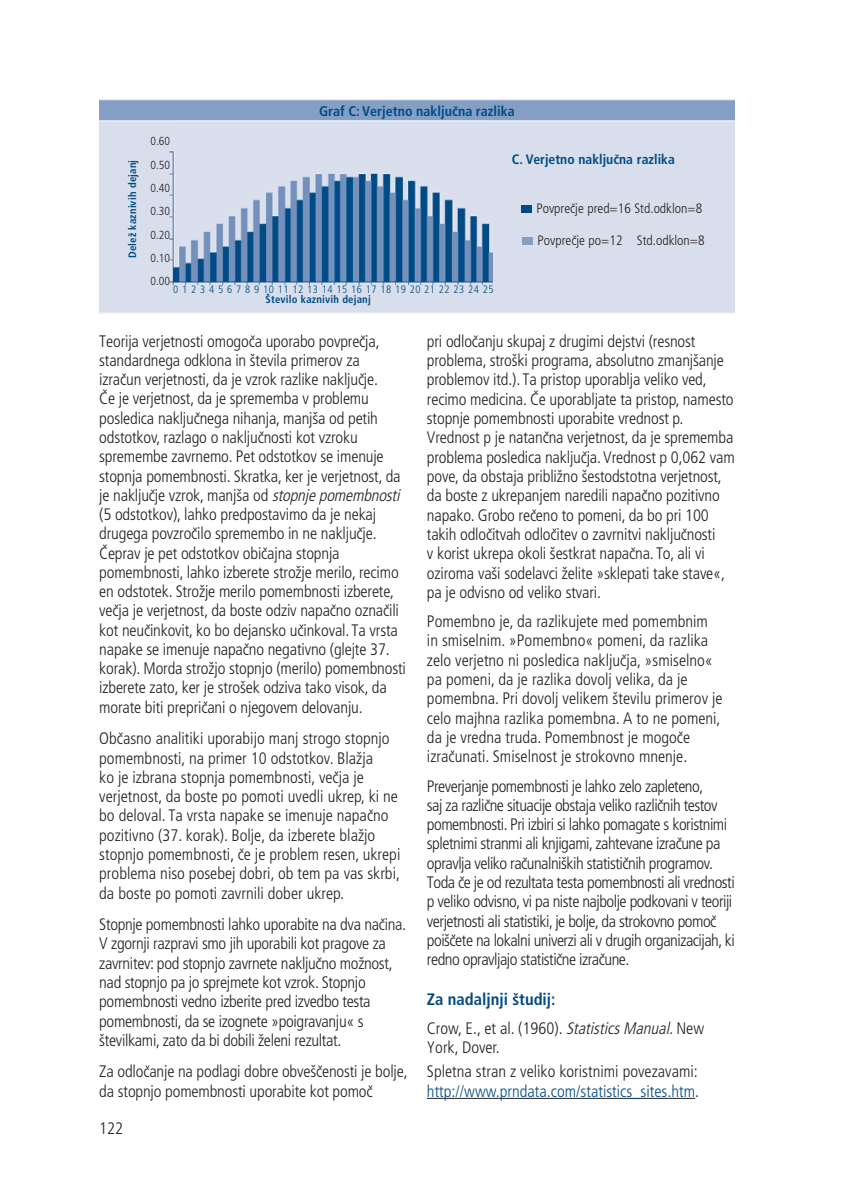
<style>
.page{position:relative;width:844px;height:1191px;background:#fff}
.page>*{position:absolute;margin:0;border:0;box-sizing:border-box;transform-origin:0 0}
.t1{font:300 condensed 16.62px/19.2px "Frutiger LT Std";letter-spacing:-.01em;color:#231f20}
.t2{font:300 condensed 16.62px/19.2px "Frutiger LT Std";letter-spacing:-.03em;color:#231f20}
.t3{font:300 condensed 16.62px "Frutiger LT Std";color:#004b85}
.t4{font:700 condensed 14px "Frutiger LT Std";color:#004b85}
.t5{font:300 condensed 13.65px "Frutiger LT Std";color:#231f20}
.t6{font:700 condensed 13.65px "Frutiger LT Std";color:#004b85}
.t7{font:300 condensed 11.72px/23.3px "Frutiger LT Std";color:#231f20;text-align:justify}
.t8{font:300 condensed 10.67px "Frutiger LT Std";letter-spacing:.05em;color:#004b85}
.t9{font:700 condensed 10.67px "Frutiger LT Std";letter-spacing:.015em;color:#004b85}
.s1{font-style:italic}
.s2{font-weight:700;color:#004b85}
.s3{color:#231f20}
</style>
<div class="page">
<hr style="left:427px;top:1098px;width:268px;height:1px;background:#231f20">
<div style="left:99px;top:100px;width:635px;height:21px;background:#859ec4"></div>
<div style="left:99px;top:121px;width:635px;height:192px;background:#d8deec"></div>
<hr style="left:99px;top:120px;width:635px;height:1px;background:#fff">
<img style="left:169px;top:151px;width:323px;height:134px">
<div style="left:521px;top:204px;width:10px;height:8px;background:#004b85"></div>
<div style="left:522px;top:237px;width:11px;height:8px;background:#859ec4"></div>
<p class="t9" style="left:127px;top:258px;width:100px;rotate:-90deg">Delež kaznivih dejanj</p>
<p class="t4" style="left:319px;top:104px;width:197px">Graf C: Verjetno naključna razlika</p>
<p class="t7" style="left:150px;top:130px;width:21px">0.60<br>0.50<br>0.40<br>0.30<br>0.20<br>0.10<br>0.00</p>
<p class="t8" style="left:173px;top:284px;width:322px">0 1 2 3 4 5 6 7 8 9 10 11 12 13 14 15 16 17 18 19 20 21 22 23 24 25</p>
<p class="t9" style="left:265px;top:294px;width:107px">Število kaznivih dejanj</p>
<p class="t6" style="left:512px;top:152px;width:164px">C. Verjetno naključna razlika</p>
<p class="t5" style="left:536px;top:201px;width:167px">Povprečje pred=16 Std.odklon=8</p>
<p class="t5" style="left:537px;top:234px;width:168px">Povprečje po=12 Std.odklon=8</p>
<p class="t1" style="left:99px;top:332px;width:308px">Teorija verjetnosti omogoča uporabo povprečja, standardnega odklona in števila primerov za izračun verjetnosti, da je vzrok razlike naključje.<br>Če je verjetnost, da je sprememba v problemu posledica naključnega nihanja, manjša od petih odstotkov, razlago o naključnosti kot vzroku spremembe zavrnemo. Pet odstotkov se imenuje stopnja pomembnosti. Skratka, ker je verjetnost, da je naključje vzrok, manjša od <span class="s1">stopnjepomembnosti </span>(5 odstotkov), lahko predpostavimo da je nekaj drugega povzročilo spremembo in ne naključje.<br>Čeprav je pet odstotkov običajna stopnja pomembnosti, lahko izberete strožje merilo, recimo en odstotek. Strožje merilo pomembnosti izberete, večja je verjetnost, da boste odziv napačno označili kot neučinkovit, ko bo dejansko učinkoval. Ta vrsta napake se imenuje napačno negativno (glejte 37. korak). Morda strožjo stopnjo (merilo) pomembnosti izberete zato, ker je strošek odziva tako visok, da morate biti prepričani o njegovem delovanju.</p>
<p class="t1" style="left:99px;top:730px;width:302px">Občasno analitiki uporabijo manj strogo stopnjo pomembnosti, na primer 10 odstotkov. Blažja<br>ko je izbrana stopnja pomembnosti, večja je verjetnost, da boste po pomoti uvedli ukrep, ki ne bo deloval. Ta vrsta napake se imenuje napačno pozitivno (37. korak). Bolje, da izberete blažjo stopnjo pomembnosti, če je problem resen, ukrepi problema niso posebej dobri, ob tem pa vas skrbi, da boste po pomoti zavrnili dober ukrep.</p>
<p class="t1" style="left:99px;top:915px;width:308px">Stopnje pomembnosti lahko uporabite na dva načina.<br>V zgornji razpravi smo jih uporabili kot pragove za zavrnitev: pod stopnjo zavrnete naključno možnost, nad stopnjo pa jo sprejmete kot vzrok. Stopnjo pomembnosti vedno izberite pred izvedbo testa pomembnosti, da se izognete »poigravanju« s številkami, zato da bi dobili želeni rezultat.</p>
<p class="t1" style="left:99px;top:1063px;width:310px">Za odločanje na podlagi dobre obveščenosti je bolje, da stopnjo pomembnosti uporabite kot pomoč</p>
<p class="t1" style="left:99px;top:1119px;width:25px">122</p>
<p class="t1" style="left:427px;top:332px;width:309px">pri odločanju skupaj z drugimi dejstvi (resnost problema, stroški programa, absolutno zmanjšanje problemov itd.). Ta pristop uporablja veliko ved, recimo medicina. Če uporabljate ta pristop, namesto stopnje pomembnosti uporabite vrednost p.<br>Vrednost p je natančna verjetnost, da je sprememba problema posledica naključja. Vrednost p 0,062 vam pove, da obstaja približno šestodstotna verjetnost, da boste z ukrepanjem naredili napačno pozitivno napako. Grobo rečeno to pomeni, da bo pri 100 takih odločitvah odločitev o zavrnitvi naključnosti<br>v korist ukrepa okoli šestkrat napačna. To, ali vi oziroma vaši sodelavci želite »sklepati take stave«, pa je odvisno od veliko stvari.</p>
<p class="t1" style="left:427px;top:612px;width:297px">Pomembno je, da razlikujete med pomembnim in smiselnim. »Pomembno« pomeni, da razlika zelo verjetno ni posledica naključja, »smiselno« pa pomeni, da je razlika dovolj velika, da je pomembna. Pri dovolj velikem številu primerov je celo majhna razlika pomembna. A to ne pomeni, da je vredna truda. Pomembnost je mogoče izračunati. Smiselnost je strokovno mnenje.</p>
<p class="t2" style="left:427px;top:777px;width:309px">Preverjanje pomembnosti je lahko zelo zapleteno,<br>saj za različne situacije obstaja veliko različnih testov pomembnosti. Pri izbiri si lahko pomagate s koristnimi spletnimi stranmi ali knjigami, zahtevane izračune pa opravlja veliko računalniških statističnih programov.<br>Toda če je od rezultata testa pomembnosti ali vrednosti p veliko odvisno, vi pa niste najbolje podkovani v teoriji verjetnosti ali statistiki, je bolje, da strokovno pomoč poiščete na lokalni univerzi ali v drugih organizacijah, ki redno opravljajo statistične izračune.</p>
<p class="t1" style="left:427px;top:985px;width:278px;line-height:29.2px"><span class="s2">Za nadaljnji študij:<br></span>Crow, E., et al. (1960). <span class="s1">StatisticsManual.</span>New</p>
<p class="t1" style="left:427px;top:1036px;width:272px;line-height:24.3px">York, Dover.<br>Spletna stran z veliko koristnimi povezavami:</p>
<p class="t3" style="left:427px;top:1082px;width:274px">http://www.prndata.com/statistics_sites.htm<span class="s3">.</span></p>
</div>
